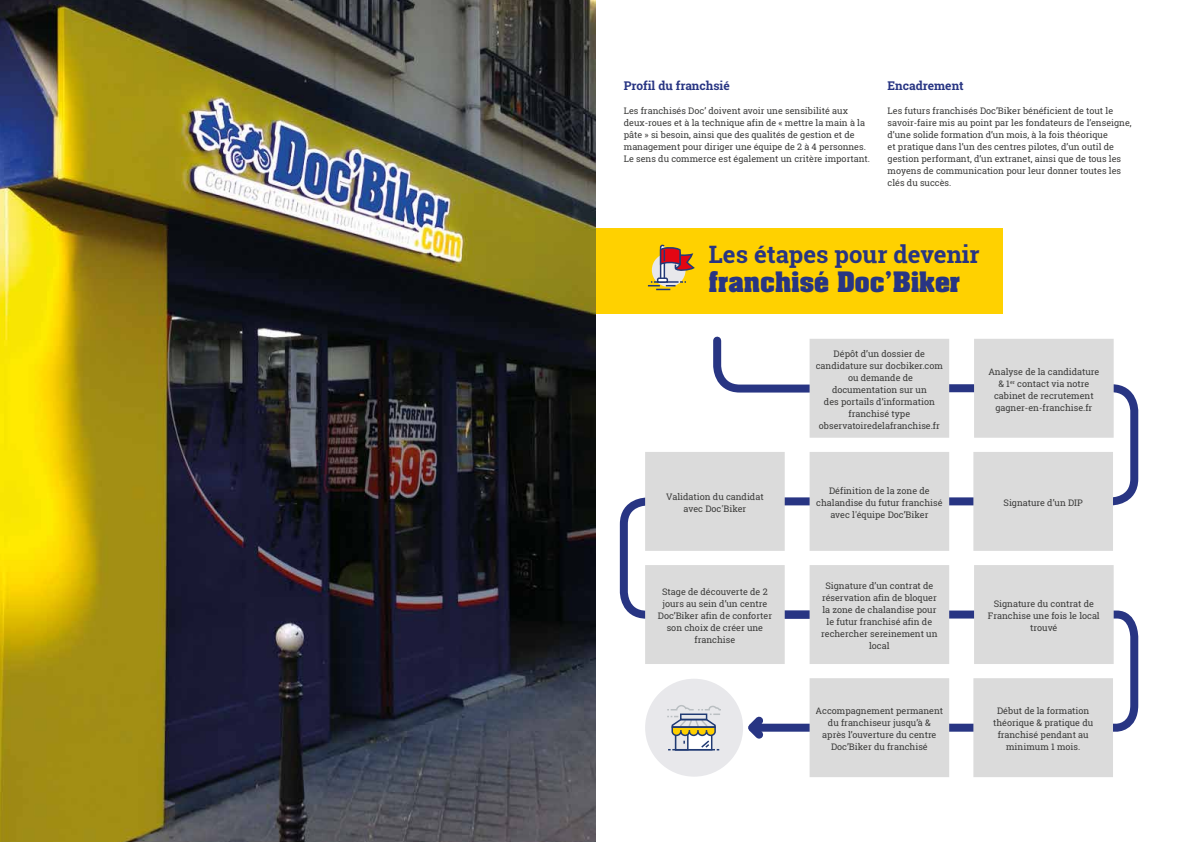
<style>
.page{position:relative;width:1191px;height:842px;background:#fff}
.page>*{position:absolute;margin:0;border:0;box-sizing:border-box;transform-origin:0 0}
.t1{font:700 24px "Roboto Slab";color:#283583}
.t2{font:700 24px "Aachen";color:#283583}
.t3{font:700 12px "Roboto Slab";color:#283583}
.t4{font:9px/12px "Roboto Slab";color:#3c3c3b;text-align:center}
</style>
<div class="page">
<div style="left:645px;top:679px;width:98px;height:98px;background:#e8e8eb;border-radius:50%"></div>
<div style="left:595px;top:228px;width:408px;height:86px;background:#ffd100"></div>
<svg style="left:952px;top:384px;width:187px;height:122px"></svg>
<svg style="left:619px;top:497px;width:187px;height:122px"></svg>
<svg style="left:770px;top:606px;width:369px;height:126px"></svg>
<svg style="left:713px;top:336px;width:239px;height:102px"></svg>
<div style="left:642px;top:452px;width:145px;height:102px;background:#dbdbdb"></div>
<svg style="left:971px;top:339px;width:145px;height:102px;background:#dcdcdd"></svg>
<svg style="left:970px;top:449px;width:146px;height:102px;background:#dcdcdd"></svg>
<svg style="left:642px;top:562px;width:145px;height:105px;background:#ddd"></svg>
<div style="left:806px;top:452px;width:146px;height:99px;background:#dbdbdb"></div>
<svg style="left:806px;top:565px;width:146px;height:102px;background:#dcdcdd"></svg>
<svg style="left:970px;top:675px;width:146px;height:102px;background:#dcdcdd"></svg>
<div style="left:971px;top:565px;width:145px;height:102px;background:#dbdbdb"></div>
<svg style="left:806px;top:675px;width:146px;height:102px;background:#dcdcdd"></svg>
<svg style="left:741px;top:715px;width:29px;height:24px"></svg>
<svg style="left:667px;top:705px;width:54px;height:46px"></svg>
<svg style="left:648px;top:244px;width:47px;height:46px"></svg>
<img style="left:0;top:0;width:595px;height:842px">
<h2 class="t3" style="left:624px;top:78px;width:107px">Profil du franchsié</h2>
<p class="t4" style="left:624px;top:105px;width:248px;text-align:left">Les franchisés Doc’ doivent avoir une sensibilité aux deux-roues et à la technique afin de « mettre la main à la pâte » si besoin, ainsi que des qualités de gestion et de management pour diriger une équipe de 2 à 4 personnes.<br>Le sens du commerce est également un critère important.</p>
<h2 class="t3" style="left:887px;top:78px;width:78px">Encadrement</h2>
<p class="t4" style="left:887px;top:105px;width:245px;text-align:left">Les futurs franchisés Doc’Biker bénéficient de tout le savoir-faire mis au point par les fondateurs de l’enseigne, d’une solide formation d’un mois, à la fois théorique<br>et pratique dans l’un des centres pilotes, d’un outil de gestion performant, d’un extranet, ainsi que de tous les moyens de communication pour leur donner toutes les clés du succès.</p>
<h1 class="t1" style="left:709px;top:241px;width:272px">Les étapes pour devenir</h1>
<h1 class="t2" style="left:709px;top:265px;width:253px">franchisé Doc’Biker</h1>
<p class="t4" style="left:815px;top:348px;width:129px">Dépôt d’un dossier de candidature sur docbiker.com ou demande de documentation sur un<br>des portails d’information franchisé type observatoiredelafranchise.fr</p>
<p class="t4" style="left:988px;top:366px;width:112px">Analyse de la candidature &amp; 1<sup>er</sup> contact via notre cabinet de recrutement gagner-en-franchise.fr</p>
<p class="t4" style="left:666px;top:491px;width:99px">Validation du candidat avec Doc'Biker</p>
<p class="t4" style="left:816px;top:485px;width:128px">Définition de la zone de chalandise du futur franchisé avec l'équipe Doc’Biker</p>
<p class="t4" style="left:1003px;top:497px;width:81px">Signature d’un DIP</p>
<p class="t4" style="left:658px;top:586px;width:116px">Stage de découverte de 2 jours au sein d’un centre<br>Doc’Biker afin de conforter son choix de créer une franchise</p>
<p class="t4" style="left:821px;top:580px;width:118px">Signature d’un contrat de réservation afin de bloquer la zone de chalandise pour le futur franchisé afin de rechercher sereinement un local</p>
<p class="t4" style="left:815px;top:705px;width:129px">Accompagnement permanent du franchiseur jusqu’à &amp; après l’ouverture du centre<br>Doc’Biker du franchisé</p>
<p class="t4" style="left:988px;top:598px;width:113px">Signature du contrat de<br>Franchise une fois le local trouvé</p>
<p class="t4" style="left:993px;top:705px;width:102px">Début de la formation théorique &amp; pratique du franchisé pendant au minimum 1 mois.</p>
</div>
